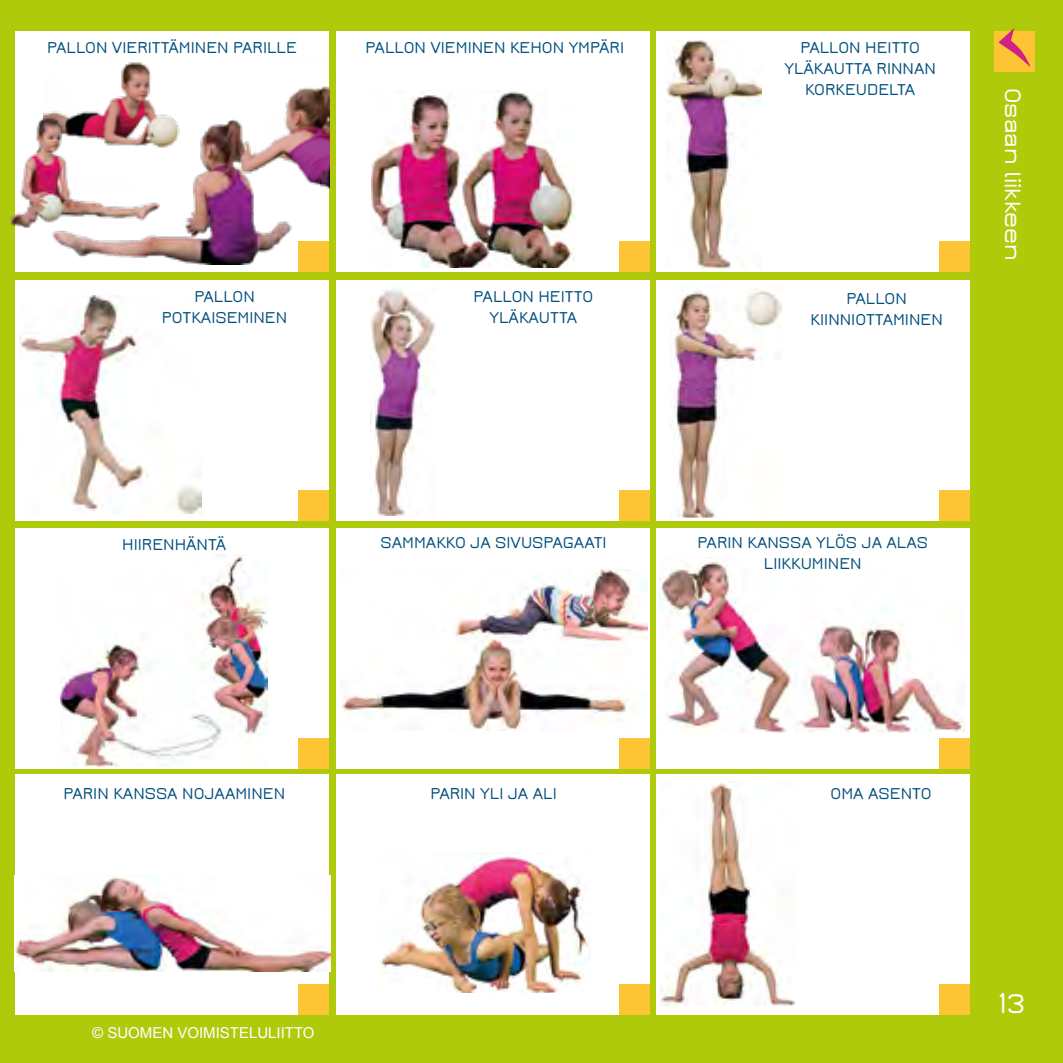
<style>
.page{position:relative;width:1063px;height:1063px;background:#afca0b}
.page>*{position:absolute;margin:0;border:0;box-sizing:border-box;transform-origin:0 0}
.t1{font:600 30px "Jura";color:#fff}
.t2{font:600 25px "Jura";color:#fff}
.t3{font:600 17.5px/21px "Jura";color:#004f7c;text-align:center}
.t4{font:15px "Arial";color:#fff}
</style>
<div class="page">
<div style="left:15px;top:31px;width:314px;height:241px;background:#fff"></div>
<div style="left:299px;top:241px;width:30px;height:31px;background:#fdc533"></div>
<div style="left:15px;top:280px;width:314px;height:241px;background:#fff"></div>
<div style="left:299px;top:490px;width:30px;height:31px;background:#fdc533"></div>
<div style="left:15px;top:528px;width:314px;height:241px;background:#fff"></div>
<div style="left:299px;top:738px;width:30px;height:31px;background:#fdc533"></div>
<div style="left:15px;top:774px;width:314px;height:241px;background:#fff"></div>
<div style="left:299px;top:985px;width:30px;height:30px;background:#fdc533"></div>
<div style="left:336px;top:31px;width:314px;height:241px;background:#fff"></div>
<div style="left:619px;top:241px;width:31px;height:31px;background:#fdc533"></div>
<div style="left:336px;top:280px;width:314px;height:241px;background:#fff"></div>
<div style="left:619px;top:490px;width:31px;height:31px;background:#fdc533"></div>
<div style="left:336px;top:528px;width:314px;height:241px;background:#fff"></div>
<div style="left:619px;top:738px;width:31px;height:31px;background:#fdc533"></div>
<div style="left:336px;top:774px;width:314px;height:241px;background:#fff"></div>
<div style="left:619px;top:985px;width:31px;height:30px;background:#fdc533"></div>
<div style="left:656px;top:31px;width:314px;height:241px;background:#fff"></div>
<div style="left:939px;top:241px;width:31px;height:31px;background:#fdc533"></div>
<div style="left:656px;top:280px;width:314px;height:241px;background:#fff"></div>
<div style="left:939px;top:490px;width:31px;height:31px;background:#fdc533"></div>
<div style="left:656px;top:528px;width:314px;height:241px;background:#fff"></div>
<div style="left:939px;top:738px;width:31px;height:31px;background:#fdc533"></div>
<div style="left:656px;top:774px;width:314px;height:241px;background:#fff"></div>
<div style="left:939px;top:985px;width:31px;height:30px;background:#fdc533"></div>
<div style="left:994px;top:32px;width:40px;height:40px;background:#fdc533"></div>
<svg style="left:999px;top:28px;width:31px;height:39px"></svg>
<img style="left:15px;top:875px;width:316px;height:96px">
<img style="left:380px;top:853px;width:208px;height:140px">
<img style="left:61px;top:554px;width:206px;height:213px">
<img style="left:371px;top:289px;width:64px;height:226px">
<img style="left:660px;top:561px;width:304px;height:171px">
<img style="left:44px;top:62px;width:286px;height:127px">
<img style="left:371px;top:90px;width:204px;height:177px">
<img style="left:667px;top:40px;width:94px;height:229px">
<img style="left:10px;top:116px;width:284px;height:148px">
<img style="left:19px;top:296px;width:182px;height:218px">
<img style="left:661px;top:782px;width:134px;height:224px">
<img style="left:670px;top:289px;width:112px;height:229px">
<img style="left:340px;top:569px;width:307px;height:161px">
<p class="t3" style="left:47px;top:37px;width:251px">PALLON VIERITTÄMINEN PARILLE</p>
<p class="t3" style="left:366px;top:37px;width:260px">PALLON VIEMINEN KEHON YMPÄRI</p>
<p class="t3" style="left:162px;top:286px;width:127px">PALLON<br>POTKAISEMINEN</p>
<p class="t3" style="left:474px;top:286px;width:121px">PALLON HEITTO<br>YLÄKAUTTA</p>
<p class="t3" style="left:784px;top:37px;width:153px">PALLON HEITTO<br>YLÄKAUTTA RINNAN<br>KORKEUDELTA</p>
<p class="t3" style="left:811px;top:288px;width:134px">PALLON<br>KIINNIOTTAMINEN</p>
<h2 class="t2" style="left:1026px;top:88px;width:174px;rotate:90deg">Osaan liikkeen</h2>
<p class="t3" style="left:122px;top:534px;width:106px">HIIRENHÄNTÄ</p>
<p class="t3" style="left:381px;top:532px;width:228px">SAMMAKKO JA SIVUSPAGAATI</p>
<p class="t3" style="left:698px;top:532px;width:232px">PARIN KANSSA YLÖS JA ALAS<br>LIIKKUMINEN</p>
<p class="t3" style="left:63px;top:783px;width:223px">PARIN KANSSA NOJAAMINEN</p>
<p class="t4" style="left:92px;top:1023px;width:224px">© SUOMEN VOIMISTELULIITTO</p>
<p class="t3" style="left:430px;top:783px;width:128px">PARIN YLI JA ALI</p>
<p class="t3" style="left:831px;top:783px;width:102px">OMA ASENTO</p>
<h1 class="t1" style="left:999px;top:988px;width:28px">13</h1>
</div>
